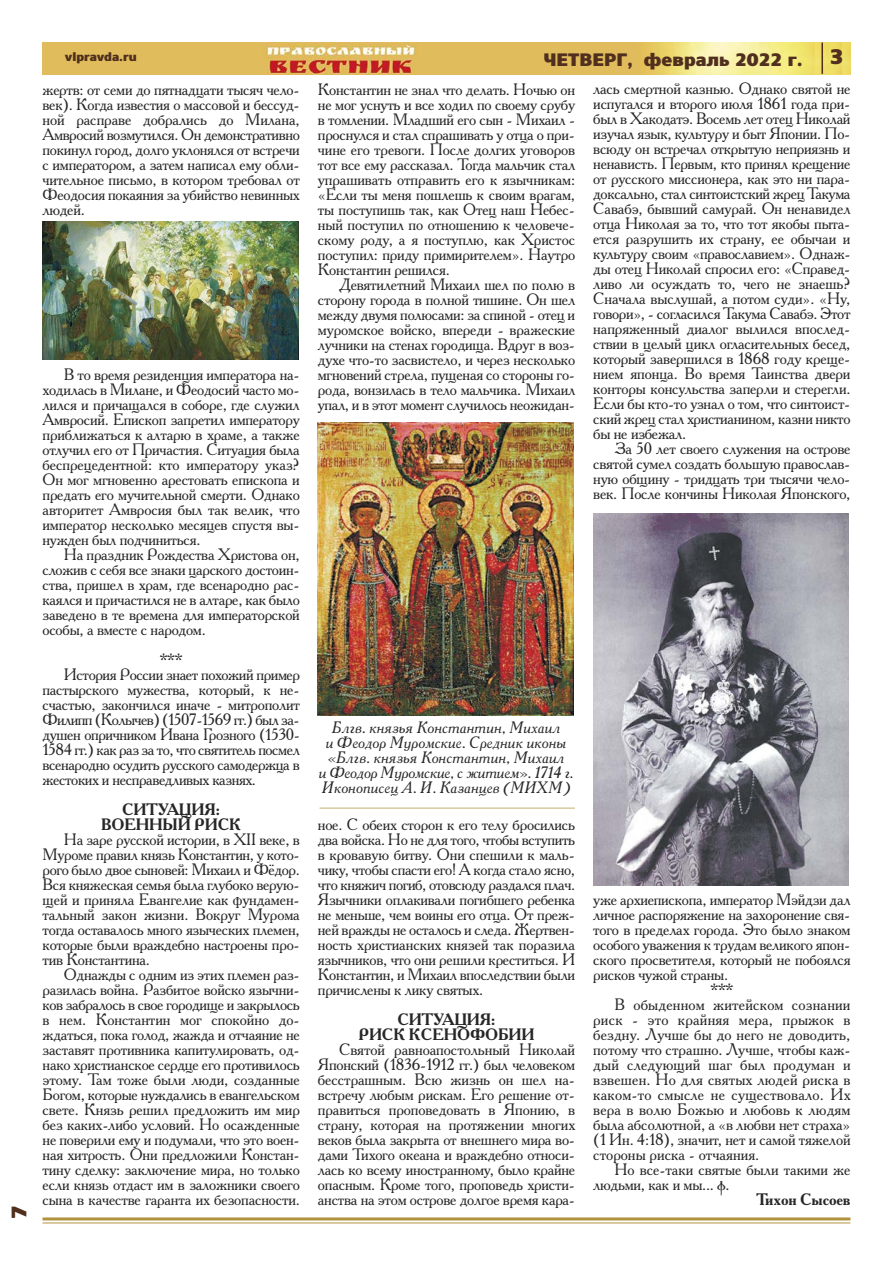
<style>
.page{position:relative;width:893px;height:1263px;background:#fff}
.page>*{position:absolute;margin:0;border:0;box-sizing:border-box;transform-origin:0 0}
.t1{font:800 21px "Core Sans N 85";color:#502f1e}
.t2{font:800 18px "Core Sans N 85";color:#502f1e}
.t3{font:16.5px/15px "Academy C";letter-spacing:-.015em;color:#272627;text-align:justify}
.t4{font:16.5px "Academy C";letter-spacing:.01em;color:#272627}
.t5{font:italic 16.5px/15px "Academy C";letter-spacing:-.015em;color:#272627;text-align:center}
.t6{font:700 16.5px/15px "Academy C";letter-spacing:-.015em;color:#272627;text-align:center}
.t7{font:16.5px "Academy C";letter-spacing:-.035em;color:#272627}
.t8{font:16.5px "Academy C";letter-spacing:.005em;color:#272627}
.t9{font:800 12px "Core Sans N 85";color:#502f1e}
.s1{font-family:"Evangelie";font-size:13.5px}
</style>
<div class="page">
<hr style="left:43px;top:1217px;width:807px;height:3px;background:#b2933d">
<hr style="left:43px;top:1222px;width:807px;height:1px;background:#b2933d">
<img style="left:43px;top:43px;width:807px;height:31px">
<hr style="left:821px;top:43px;width:2px;height:31px;background:#502f1e">
<img style="left:43px;top:221px;width:255px;height:138px">
<img style="left:318px;top:422px;width:255px;height:293px">
<img style="left:594px;top:513px;width:255px;height:373px">
<hr style="left:320px;top:807px;width:255px;height:2px;background:#d8c99e">
<p class="t1" style="left:5px;top:1219px;width:15px;rotate:-90deg">7</p>
<p class="t9" style="left:65px;top:49px;width:74px">vlpravda.ru</p>
<p class="t1" style="left:830px;top:43px;width:15px">3</p>
<p class="t2" style="left:543px;top:48px;width:261px">четверг, февраль 2022 г.</p>
<p class="t3" style="left:43px;top:81px;width:259px">жертв: от семи до пятнадцати тысяч чело&shy;век). Когда известия о массовой и бессуд&shy;ной расправе добрались до Милана, Амвросий возмутился. Он демонстративно покинул город, долго уклонялся от встречи с императором, а затем написал ему обли&shy;чительное письмо, в котором требовал от Феодосия покаяния за убийство невинных людей.</p>
<p class="t3" style="left:43px;top:366px;width:259px;text-indent:21px">В то время резиденция императора на&shy;ходилась в Милане, и Феодосий часто мо&shy;лился и причащался в соборе, где служил Амвросий. Епископ запретил императору приближаться к алтарю в храме, а также отлучил его от Причастия. Ситуация была беспрецедентной: кто императору указ?<br>Он мог мгновенно арестовать епископа и предать его мучительной смерти. Однако авторитет Амвросия был так велик, что император несколько месяцев спустя вы&shy;нужден был подчиниться.</p>
<p class="t3" style="left:43px;top:546px;width:259px;text-indent:21px">На праздник Рождества Христова он, сложив с себя все знаки царского достоин&shy;ства, пришел в храм, где всенародно рас&shy;каялся и причастился не в алтаре, как было заведено в те времена для императорской особы, а вместе с народом.</p>
<p class="t3" style="left:160px;top:651px;width:24px">***</p>
<p class="t3" style="left:64px;top:666px;width:238px">История России знает похожий пример</p>
<p class="t3" style="left:43px;top:681px;width:258px">пастырского мужества, который, к не-</p>
<p class="t3" style="left:43px;top:696px;width:259px">счастью, закончился иначе - митрополит</p>
<p class="t7" style="left:43px;top:709px;width:258px">Филипп (Колычев) (1507-1569 гг.) был за-</p>
<p class="t3" style="left:43px;top:726px;width:259px">душен опричником Ивана Грозного (1530-</p>
<p class="t3" style="left:43px;top:741px;width:259px">1584 гг.) как раз за то, что святитель посмел</p>
<p class="t3" style="left:43px;top:756px;width:259px">всенародно осудить русского самодержца в</p>
<p class="t3" style="left:43px;top:771px;width:215px">жестоких и несправедливых казнях.</p>
<p class="t6" style="left:101px;top:801px;width:142px">СИТУАЦИЯ:<br>ВОЕННЫЙ РИСК</p>
<p class="t3" style="left:43px;top:831px;width:259px;text-indent:21px">На заре русской истории, в XII веке, в Муроме правил князь Константин, у кото&shy;рого было двое сыновей: Михаил и Фёдор.<br>Вся княжеская семья была глубоко верую&shy;щей и приняла Евангелие как фундамен&shy;тальный закон жизни. Вокруг Мурома тогда оставалось много языческих племен, которые были враждебно настроены про&shy;тив Константина.</p>
<p class="t3" style="left:43px;top:966px;width:259px;text-indent:21px">Однажды с одним из этих племен раз&shy;разилась война. Разбитое войско язычни&shy;ков забралось в свое городище и закрылось в нем. Константин мог спокойно до&shy;ждаться, пока голод, жажда и отчаяние не заставят противника капитулировать, од&shy;нако христианское сердце его противилось этому. Там тоже были люди, созданные Богом, которые нуждались в евангельском свете. Князь решил предложить им мир без каких-либо условий. Но осажденные не поверили ему и подумали, что это воен&shy;ная хитрость. Они предложили Констан&shy;тину сделку: заключение мира, но только если князь отдаст им в заложники своего сына в качестве гаранта их безопасности.</p>
<p class="t3" style="left:318px;top:81px;width:259px">Константин не знал что делать. Ночью он не мог уснуть и все ходил по своему срубу в томлении. Младший его сын - Михаил - проснулся и стал спрашивать у отца о при&shy;чине его тревоги. После долгих уговоров тот все ему рассказал. Тогда мальчик стал упрашивать отправить его к язычникам: «Если ты меня пошлешь к своим врагам, ты поступишь так, как Отец наш Небес&shy;ный поступил по отношению к человече&shy;скому роду, а я поступлю, как Христос поступил: приду примирителем». Наутро Константин решился.</p>
<p class="t3" style="left:318px;top:276px;width:259px;text-indent:21px">Девятилетний Михаил шел по полю в сторону города в полной тишине. Он шел между двумя полюсами: за спиной - отец и муромское войско, впереди - вражеские лучники на стенах городища. Вдруг в воз&shy;духе что-то засвистело, и через несколько мгновений стрела, пущеная со стороны го&shy;рода, вонзилась в тело мальчика. Михаил упал, и в этот момент случилось неожидан-</p>
<p class="t5" style="left:319px;top:720px;width:256px">Блгв. князья Константин, Михаил<br>и Феодор Муромские. Средник иконы «Блгв. князья Константин, Михаил<br>и Феодор Муромские, с житием». 1714 г.<br>Иконописец А. И. Казанцев (МИХМ)</p>
<p class="t3" style="left:318px;top:816px;width:259px">ное. С обеих сторон к его телу бросились два войска. Но не для того, чтобы вступить в кровавую битву. Они спешили к маль&shy;чику, чтобы спасти его! А когда стало ясно, что княжич погиб, отовсюду раздался плач.<br>Язычники оплакивали погибшего ребенка не меньше, чем воины его отца. От преж&shy;ней вражды не осталось и следа. Жертвен&shy;ность христианских князей так поразила язычников, что они решили креститься. И Константин, и Михаил впоследствии были причислены к лику святых.</p>
<p class="t6" style="left:358px;top:1011px;width:178px">СИТУАЦИЯ:<br>РИСК КСЕНОФОБИИ</p>
<p class="t3" style="left:318px;top:1041px;width:259px;text-indent:21px">Святой равноапостольный Николай Японский (1836-1912 гг.) был человеком бесстрашным. Всю жизнь он шел на&shy;встречу любым рискам. Его решение от&shy;правиться проповедовать в Японию, в страну, которая на протяжении многих веков была закрыта от внешнего мира во&shy;дами Тихого океана и враждебно относи&shy;лась ко всему иностранному, было крайне опасным. Кроме того, проповедь христи&shy;анства на этом острове долгое время кара-</p>
<p class="t3" style="left:593px;top:81px;width:259px">лась смертной казнью. Однако святой не испугался и второго июля 1861 года при&shy;был в Хакодатэ. Восемь лет отец Николай изучал язык, культуру и быт Японии. По&shy;всюду он встречал открытую неприязнь и ненависть. Первым, кто принял крещение от русского миссионера, как это ни пара&shy;доксально, стал синтоистский жрец Такума Савабэ, бывший самурай. Он ненавидел отца Николая за то, что тот якобы пыта&shy;ется разрушить их страну, ее обычаи и культуру своим «православием». Однаж&shy;ды отец Николай спросил его: «Справед&shy;ливо ли осуждать то, чего не знаешь?<br>Сначала выслушай, а потом суди». «Ну, говори», - согласился Такума Савабэ. Этот напряженный диалог вылился впослед&shy;ствии в целый цикл огласительных бесед, который завершился в 1868 году креще&shy;нием японца. Во время Таинства двери конторы консульства заперли и стерегли.<br>Если бы кто-то узнал о том, что синтоист&shy;ский жрец стал христианином, казни никто бы не избежал.</p>
<p class="t3" style="left:593px;top:441px;width:259px;text-indent:21px">За 50 лет своего служения на острове святой сумел создать большую православ&shy;ную общину - тридцать три тысячи чело&shy;век. После кончины Николая Японского,</p>
<p class="t3" style="left:593px;top:891px;width:259px">уже архиепископа, император Мэйдзи дал</p>
<p class="t3" style="left:593px;top:906px;width:259px">личное распоряжение на захоронение свя-</p>
<p class="t3" style="left:593px;top:921px;width:259px">того в пределах города. Это было знаком</p>
<p class="t3" style="left:593px;top:936px;width:259px">особого уважения к трудам великого япон-</p>
<p class="t3" style="left:593px;top:951px;width:259px">ского просветителя, который не побоялся</p>
<p class="t3" style="left:593px;top:966px;width:136px">рисков чужой страны.</p>
<p class="t3" style="left:710px;top:981px;width:24px">***</p>
<p class="t4" style="left:614px;top:994px;width:238px">В обыденном житейском сознании</p>
<p class="t4" style="left:593px;top:1009px;width:259px">риск - это крайняя мера, прыжок в</p>
<p class="t8" style="left:593px;top:1024px;width:259px">бездну. Лучше бы до него не доводить,</p>
<p class="t3" style="left:593px;top:1041px;width:259px">потому что страшно. Лучше, чтобы каж-</p>
<p class="t4" style="left:593px;top:1054px;width:259px">дый следующий шаг был продуман и</p>
<p class="t4" style="left:593px;top:1069px;width:259px">взвешен. Но для святых людей риска в</p>
<p class="t4" style="left:593px;top:1084px;width:259px">каком-то смысле не существовало. Их</p>
<p class="t4" style="left:593px;top:1099px;width:259px">вера в волю Божью и любовь к людям</p>
<p class="t3" style="left:593px;top:1116px;width:259px">была абсолютной, а «в любви нет страха»</p>
<p class="t3" style="left:593px;top:1131px;width:259px">(1 Ин. 4:18), значит, нет и самой тяжелой</p>
<p class="t3" style="left:593px;top:1146px;width:168px">стороны риска - отчаяния.</p>
<p class="t3" style="left:614px;top:1161px;width:238px">Но все-таки святые были такими же</p>
<p class="t3" style="left:593px;top:1176px;width:138px">людьми, как и мы... <span class="s1">ф</span>.</p>
<p class="t6" style="left:756px;top:1191px;width:96px">Тихон Сысоев</p>
</div>
